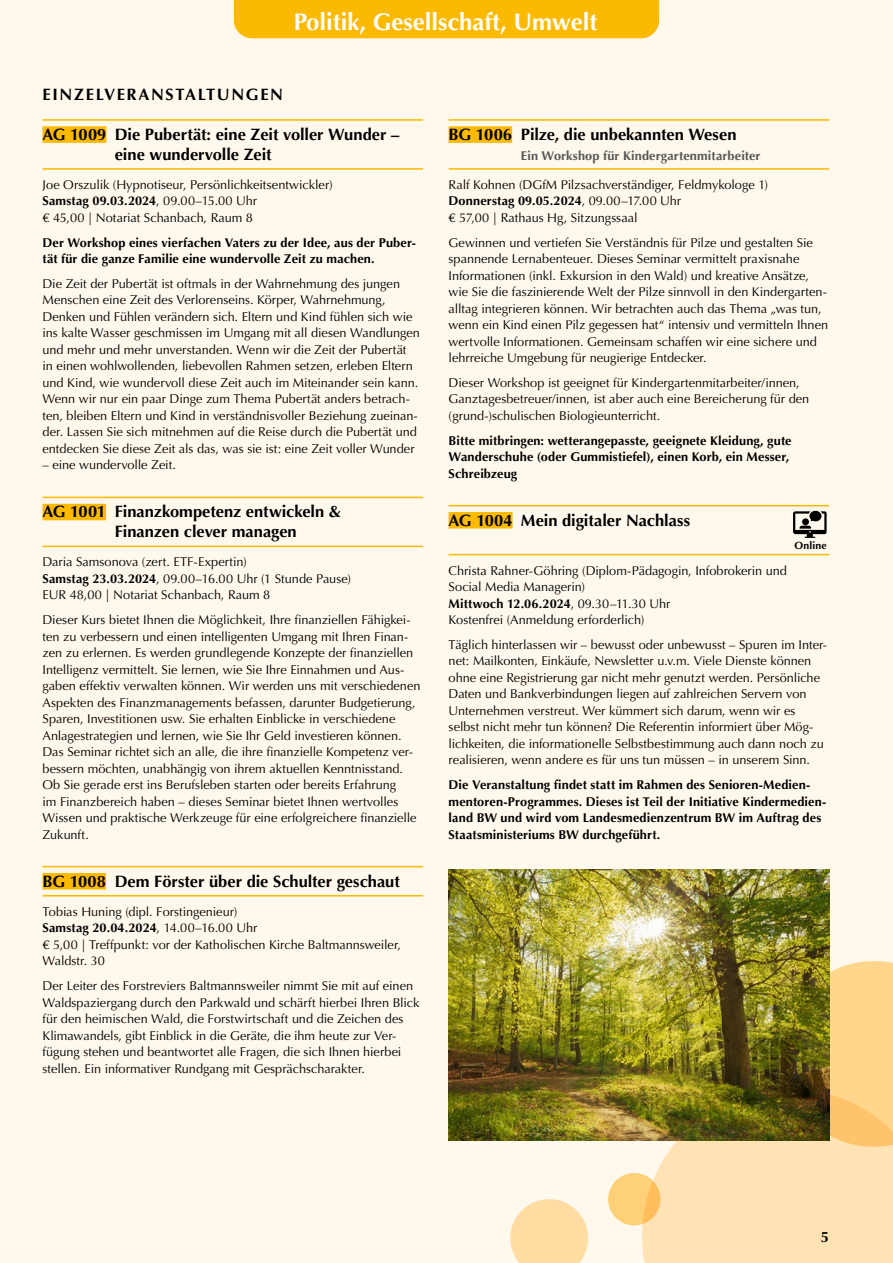
<style>
.page{position:relative;width:893px;height:1263px;background:#fff8ec}
.page>*{position:absolute;margin:0;border:0;box-sizing:border-box;transform-origin:0 0}
.t1{font:700 24px "Optima";color:#fff}
.t2{font:700 16.5px/19.8px "Optima";letter-spacing:-.005em;color:#000}
.t3{font:700 16.5px "Optima";letter-spacing:.1em;color:#000}
.t4{font:700 15px "Optima";color:#000}
.t5{font:12.75px/16.5px "Optima";letter-spacing:-.005em;color:#000}
.t6{font:700 12.75px/16.5px "Optima";letter-spacing:.01em;color:#000}
.t7{font:700 12.75px "Optima";letter-spacing:.01em;color:#565655}
.t8{font:700 10.5px "Optima";letter-spacing:.015em;color:#000}
.s1{font-weight:700}
</style>
<div class="page">
<svg style="left:642px;top:961px;width:251px;height:302px;background:#fcdda6"></svg>
<svg style="left:510px;top:1199px;width:78px;height:64px"></svg>
<svg style="left:608px;top:1173px;width:52px;height:52px;background:#fecc72"></svg>
<hr style="left:43px;top:119px;width:380px;height:2px;background:#fbba00">
<div style="left:43px;top:126px;width:63px;height:17px;background:#fbba00"></div>
<hr style="left:43px;top:168px;width:380px;height:2px;background:#fbba00">
<hr style="left:43px;top:497px;width:380px;height:1px;background:#fbba00">
<div style="left:43px;top:504px;width:63px;height:16px;background:#fbba00"></div>
<hr style="left:43px;top:546px;width:380px;height:1px;background:#fbba00">
<hr style="left:43px;top:866px;width:380px;height:1px;background:#fbba00">
<hr style="left:43px;top:895px;width:380px;height:1px;background:#fbba00">
<div style="left:43px;top:873px;width:63px;height:16px;background:#fbba00"></div>
<hr style="left:449px;top:119px;width:380px;height:2px;background:#fbba00">
<div style="left:449px;top:126px;width:63px;height:17px;background:#fbba00"></div>
<hr style="left:449px;top:168px;width:380px;height:2px;background:#fbba00">
<hr style="left:449px;top:505px;width:380px;height:1px;background:#fbba00">
<div style="left:449px;top:512px;width:64px;height:16px;background:#fbba00"></div>
<hr style="left:449px;top:554px;width:380px;height:1px;background:#fbba00">
<svg style="left:793px;top:511px;width:34px;height:27px"></svg>
<img style="left:449px;top:870px;width:380px;height:270px">
<div style="left:234px;top:0;width:425px;height:38px;background:#fbba00"></div>
<h1 class="t1" style="left:294px;top:8px;width:305px">Politik, Gesellschaft, Umwelt</h1>
<p class="t3" style="left:43px;top:85px;width:242px">EINZELVERANSTALTUNGEN</p>
<p class="t2" style="left:115px;top:125px;width:286px;text-indent:-72px">AG 1009 Die Pubertät: eine Zeit voller Wunder – eine wundervolle Zeit</p>
<p class="t5" style="left:43px;top:176px;width:292px">Joe Orszulik (Hypnotiseur, Persönlichkeitsentwickler)<br><span class="s1">Samstag 09.03.2024</span>, 09.00–15.00 Uhr<br>€ 45,00 | Notariat Schanbach, Raum 8</p>
<p class="t6" style="left:43px;top:234px;width:375px">Der Workshop eines vierfachen Vaters zu der Idee, aus der Puber&shy;tät für die ganze Familie eine wundervolle Zeit zu machen.</p>
<p class="t5" style="left:43px;top:275px;width:379px">Die Zeit der Pubertät ist oftmals in der Wahrnehmung des jungen Menschen eine Zeit des Verlorenseins. Körper, Wahrnehmung, Denken und Fühlen verändern sich. Eltern und Kind fühlen sich wie ins kalte Wasser geschmissen im Umgang mit all diesen Wandlungen und mehr und mehr unverstanden. Wenn wir die Zeit der Pubertät in einen wohlwollenden, liebevollen Rahmen setzen, erleben Eltern und Kind, wie wundervoll diese Zeit auch im Miteinander sein kann.<br>Wenn wir nur ein paar Dinge zum Thema Pubertät anders betrach&shy;ten, bleiben Eltern und Kind in verständnisvoller Beziehung zueinan&shy;der. Lassen Sie sich mitnehmen auf die Reise durch die Pubertät und entdecken Sie diese Zeit als das, was sie ist: eine Zeit voller Wunder</p>
<p class="t5" style="left:43px;top:457px;width:135px">– eine wundervolle Zeit.</p>
<p class="t2" style="left:115px;top:502px;width:227px;text-indent:-72px">AG 1001 Finanzkompetenz entwickeln &amp;<br>Finanzen clever managen</p>
<p class="t5" style="left:43px;top:554px;width:310px">Daria Samsonova (zert. ETF-Expertin)<br><span class="s1">Samstag 23.03.2024</span>, 09.00–16.00 Uhr (1 Stunde Pause)<br>EUR 48,00 | Notariat Schanbach, Raum 8</p>
<p class="t5" style="left:43px;top:612px;width:380px">Dieser Kurs bietet Ihnen die Möglichkeit, Ihre finanziellen Fähigkei&shy;ten zu verbessern und einen intelligenten Umgang mit Ihren Finan&shy;zen zu erlernen. Es werden grundlegende Konzepte der finanziellen Intelligenz vermittelt. Sie lernen, wie Sie Ihre Einnahmen und Aus&shy;gaben effektiv verwalten können. Wir werden uns mit verschiedenen Aspekten des Finanzmanagements befassen, darunter Budgetierung, Sparen, Investitionen usw. Sie erhalten Einblicke in verschiedene Anlagestrategien und lernen, wie Sie Ihr Geld investieren können.<br>Das Seminar richtet sich an alle, die ihre finanzielle Kompetenz ver&shy;bessern möchten, unabhängig von ihrem aktuellen Kenntnisstand.<br>Ob Sie gerade erst ins Berufsleben starten oder bereits Erfahrung<br>im Finanzbereich haben – dieses Seminar bietet Ihnen wertvolles Wissen und praktische Werkzeuge für eine erfolgreichere finanzielle Zukunft.</p>
<p class="t2" style="left:43px;top:871px;width:359px">BG 1008 Dem Förster über die Schulter geschaut</p>
<p class="t5" style="left:43px;top:903px;width:360px">Tobias Huning (dipl. Forstingenieur)<br><span class="s1">Samstag 20.04.2024</span>, 14.00–16.00 Uhr<br>€ 5,00 | Treffpunkt: vor der Katholischen Kirche Baltmannsweiler, Waldstr. 30</p>
<p class="t5" style="left:43px;top:977px;width:378px">Der Leiter des Forstreviers Baltmannsweiler nimmt Sie mit auf einen Waldspaziergang durch den Parkwald und schärft hierbei Ihren Blick für den heimischen Wald, die Forstwirtschaft und die Zeichen des Klimawandels, gibt Einblick in die Geräte, die ihm heute zur Ver&shy;fügung stehen und beantwortet alle Fragen, die sich Ihnen hierbei stellen. Ein informativer Rundgang mit Gesprächscharakter.</p>
<p class="t2" style="left:449px;top:125px;width:289px">BG 1006 Pilze, die unbekannten Wesen</p>
<p class="t7" style="left:521px;top:148px;width:241px">Ein Workshop für Kindergartenmitarbeiter</p>
<p class="t5" style="left:449px;top:176px;width:321px">Ralf Kohnen (DGfM Pilzsachverständiger, Feldmykologe 1)<br><span class="s1">Donnerstag 09.05.2024</span>, 09.00–17.00 Uhr<br>€ 57,00 | Rathaus Hg, Sitzungssaal</p>
<p class="t5" style="left:449px;top:234px;width:381px">Gewinnen und vertiefen Sie Verständnis für Pilze und gestalten Sie spannende Lernabenteuer. Dieses Seminar vermittelt praxisnahe Informationen (inkl. Exkursion in den Wald) und kreative Ansätze, wie Sie die faszinierende Welt der Pilze sinnvoll in den Kindergarten&shy;alltag integrieren können. Wir betrachten auch das Thema „was tun, wenn ein Kind einen Pilz gegessen hat“ intensiv und vermitteln Ihnen wertvolle Informationen. Gemeinsam schaffen wir eine sichere und lehrreiche Umgebung für neugierige Entdecker.</p>
<p class="t5" style="left:449px;top:374px;width:362px">Dieser Workshop ist geeignet für Kindergartenmitarbeiter/innen,<br>Ganztagesbetreuer/innen, ist aber auch eine Bereicherung für den (grund-)schulischen Biologieunterricht.</p>
<p class="t6" style="left:449px;top:432px;width:345px">Bitte mitbringen: wetterangepasste, geeignete Kleidung, gute<br>Wanderschuhe (oder Gummistiefel), einen Korb, ein Messer,<br>Schreibzeug</p>
<p class="t2" style="left:449px;top:510px;width:243px">AG 1004 Mein digitaler Nachlass</p>
<p class="t5" style="left:449px;top:562px;width:340px">Christa Rahner-Göhring (Diplom-Pädagogin, Infobrokerin und Social Media Managerin)<br><span class="s1">Mittwoch 12.06.2024</span>, 09.30–11.30 Uhr<br>Kostenfrei (Anmeldung erforderlich)</p>
<p class="t5" style="left:449px;top:636px;width:380px">Täglich hinterlassen wir – bewusst oder unbewusst – Spuren im Inter&shy;net: Mailkonten, Einkäufe, Newsletter u.v.m. Viele Dienste können ohne eine Registrierung gar nicht mehr genutzt werden. Persönliche Daten und Bankverbindungen liegen auf zahlreichen Servern von Unternehmen verstreut. Wer kümmert sich darum, wenn wir es selbst nicht mehr tun können? Die Referentin informiert über Mög&shy;lichkeiten, die informationelle Selbstbestimmung auch dann noch zu realisieren, wenn andere es für uns tun müssen – in unserem Sinn.</p>
<p class="t6" style="left:449px;top:777px;width:379px">Die Veranstaltung findet statt im Rahmen des Senioren-Medien&shy;mentoren-Programmes. Dieses ist Teil der Initiative Kindermedien&shy;land BW und wird vom Landesmedienzentrum BW im Auftrag des Staatsministeriums BW durchgeführt.</p>
<p class="t8" style="left:794px;top:540px;width:34px">Online</p>
<p class="t4" style="left:821px;top:1228px;width:10px">5</p>
</div>
